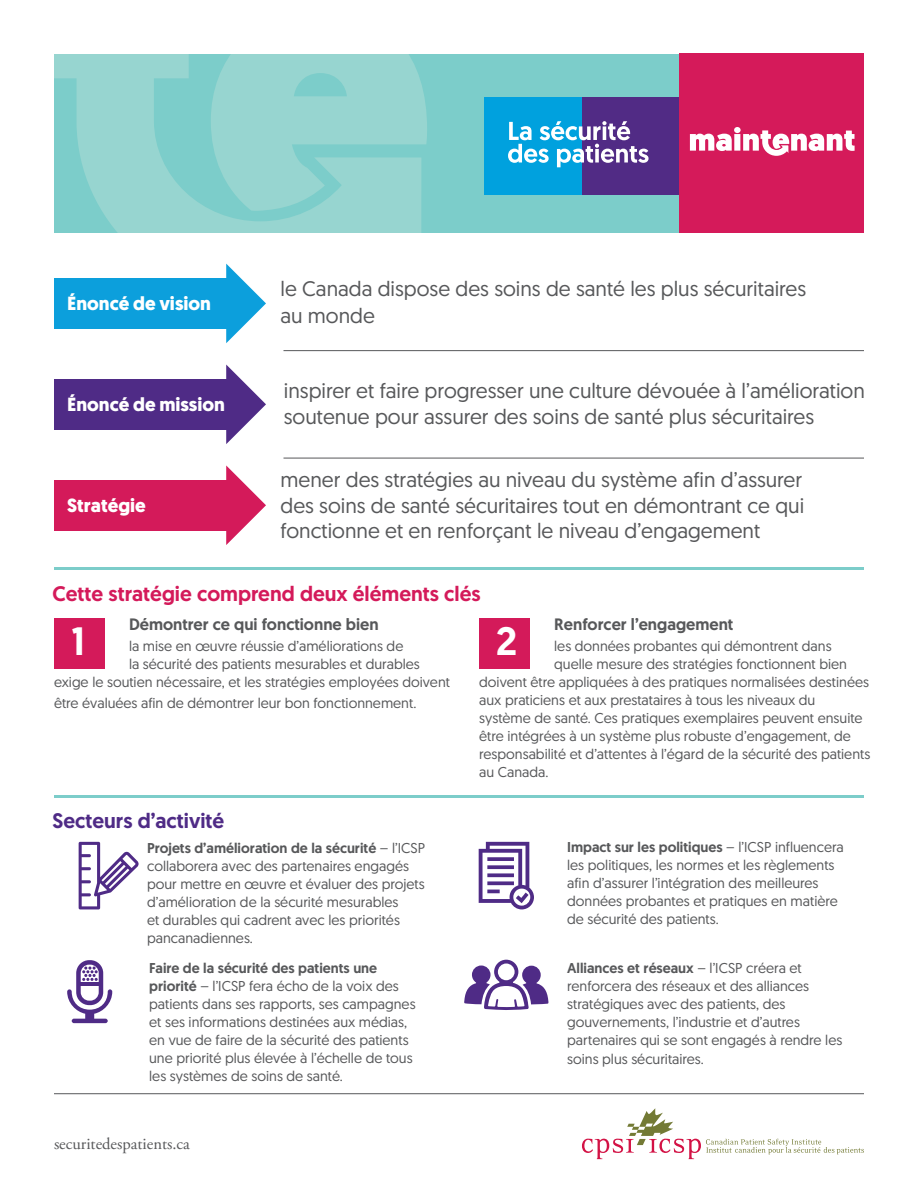
<style>
.page{position:relative;width:918px;height:1188px;background:#fff}
.page>*{position:absolute;margin:0;border:0;box-sizing:border-box;transform-origin:0 0}
.t1{font:500 39.6px "Geomanist";color:#fff}
.t2{font:21px/25.5px "Geomanist";color:#57585a}
.t3{font:500 21px "Geomanist";color:#d41a5a}
.t4{font:500 21px "Geomanist";color:#4f2b86}
.t5{font:700 19.05px "Geomanist";color:#fff}
.t6{font:500 16.5px "Geomanist";color:#57585a}
.t7{font:16.5px "Adobe Garamond Pro";color:#57585a}
.t8{font:14.25px/18px "Geomanist";color:#57585a}
.s1{font-weight:500}
</style>
<div class="page">
<div style="left:54px;top:53px;width:631px;height:180px;background:#7ccdca"></div>
<svg style="left:421px;top:84px;width:6px;height:77px"></svg>
<svg style="left:54px;top:54px;width:367px;height:179px;fill:#97d5d0"></svg>
<div style="left:0;top:0;width:918px;height:54px;background:#fff"></div>
<div style="left:582px;top:97px;width:97px;height:97px;background:#512b85"></div>
<div style="left:484px;top:97px;width:98px;height:97px;background:#00a1de"></div>
<div style="left:679px;top:54px;width:184px;height:179px;background:#d51a5a"></div>
<svg style="left:508px;top:121px;width:141px;height:46px"></svg>
<svg style="left:690px;top:127px;width:165px;height:29px"></svg>
<svg style="left:79px;top:842px;width:60px;height:67px"></svg>
<svg style="left:67px;top:960px;width:45px;height:63px"></svg>
<svg style="left:479px;top:842px;width:55px;height:67px"></svg>
<svg style="left:464px;top:960px;width:85px;height:50px"></svg>
<div style="left:54px;top:618px;width:51px;height:50px;background:#d41a5a"></div>
<div style="left:480px;top:618px;width:50px;height:50px;background:#d41a5a"></div>
<hr style="left:54px;top:567px;width:810px;height:3px;background:#7ccdca">
<hr style="left:54px;top:795px;width:810px;height:3px;background:#7ccdca">
<svg style="left:582px;top:1108px;width:282px;height:51px"></svg>
<hr style="left:54px;top:1093px;width:810px;height:1px;background:#57585a">
<svg style="left:226px;top:264px;width:40px;height:79px"></svg>
<div style="left:54px;top:278px;width:173px;height:51px;background:#0c9fdc"></div>
<svg style="left:226px;top:465px;width:40px;height:80px"></svg>
<div style="left:54px;top:480px;width:173px;height:50px;background:#d41a5a"></div>
<svg style="left:226px;top:365px;width:40px;height:79px"></svg>
<div style="left:54px;top:379px;width:173px;height:50px;background:#4f2b86"></div>
<hr style="left:284px;top:350px;width:580px;height:1px;background:#57585a">
<hr style="left:284px;top:458px;width:580px;height:1px;background:#57585a">
<h3 class="t5" style="left:67px;top:291px;width:145px">Énoncé de vision</h3>
<h2 class="t2" style="left:280px;top:275px;width:527px;line-height:27px">le Canada dispose des soins de santé les plus sécuritaires au monde</h2>
<h3 class="t5" style="left:67px;top:391px;width:159px">Énoncé de mission</h3>
<h2 class="t2" style="left:284px;top:378px;width:583px">inspirer et faire progresser une culture dévouée à l’amélioration soutenue pour assurer des soins de santé plus sécuritaires</h2>
<h3 class="t5" style="left:67px;top:492px;width:80px">Stratégie</h3>
<h2 class="t2" style="left:280px;top:466px;width:525px;text-align:justify">mener des stratégies au niveau du système afin d’assurer des soins de santé sécuritaires tout en démontrant ce qui fonctionne et en renforçant le niveau d’engagement</h2>
<h2 class="t3" style="left:52px;top:579px;width:430px">Cette stratégie comprend deux éléments clés</h2>
<p class="t6" style="left:554px;top:613px;width:181px">Renforcer l’engagement</p>
<p class="t8" style="left:554px;top:636px;width:279px">les données probantes qui démontrent dans</p>
<p class="t8" style="left:554px;top:654px;width:294px">quelle mesure des stratégies fonctionnent bien</p>
<p class="t8" style="left:479px;top:672px;width:391px">doivent être appliquées à des pratiques normalisées destinées</p>
<p class="t8" style="left:479px;top:690px;width:338px">aux praticiens et aux prestataires à tous les niveaux du</p>
<p class="t8" style="left:479px;top:708px;width:385px">système de santé. Ces pratiques exemplaires peuvent ensuite</p>
<p class="t8" style="left:479px;top:726px;width:373px">être intégrées à un système plus robuste d’engagement, de</p>
<p class="t8" style="left:479px;top:744px;width:393px">responsabilité et d’attentes à l’égard de la sécurité des patients</p>
<p class="t8" style="left:479px;top:762px;width:71px">au Canada.</p>
<p class="t6" style="left:129px;top:613px;width:251px">Démontrer ce qui fonctionne bien</p>
<p class="t8" style="left:129px;top:636px;width:276px">la mise en œuvre réussie d’améliorations de</p>
<p class="t8" style="left:129px;top:654px;width:292px">la sécurité des patients mesurables et durables</p>
<p class="t8" style="left:54px;top:672px;width:398px">exige le soutien nécessaire, et les stratégies employées doivent</p>
<p class="t8" style="left:54px;top:693px;width:364px">être évaluées afin de démontrer leur bon fonctionnement.</p>
<h1 class="t1" style="left:71px;top:615px;width:15px">1</h1>
<h1 class="t1" style="left:496px;top:615px;width:23px">2</h1>
<h2 class="t4" style="left:52px;top:806px;width:173px">Secteurs d’activité</h2>
<p class="t8" style="left:147px;top:838px;width:279px"><span class="s1">Projets d’amélioration de la sécurité</span> – l’ICSP collaborera avec des partenaires engagés pour mettre en œuvre et évaluer des projets d’amélioration de la sécurité mesurables<br>et durables qui cadrent avec les priorités pancanadiennes.</p>
<p class="t8" style="left:149px;top:958px;width:268px"><span class="s1">Faire de la sécurité des patients une priorité</span> – l’ICSP fera écho de la voix des patients dans ses rapports, ses campagnes et ses informations destinées aux médias, en vue de faire de la sécurité des patients une priorité plus élevée à l’échelle de tous les systèmes de soins de santé.</p>
<p class="t7" style="left:54px;top:1134px;width:137px">securitedespatients.ca</p>
<p class="t8" style="left:567px;top:838px;width:278px"><span class="s1">Impact sur les politiques</span> – l’ICSP influencera les politiques, les normes et les règlements afin d’assurer l’intégration des meilleures données probantes et pratiques en matière de sécurité des patients.</p>
<p class="t8" style="left:567px;top:958px;width:277px"><span class="s1">Alliances et réseaux</span> – l’ICSP créera et renforcera des réseaux et des alliances stratégiques avec des patients, des gouvernements, l’industrie et d’autres partenaires qui se sont engagés à rendre les</p>
<p class="t8" style="left:567px;top:1050px;width:138px">soins plus sécuritaires.</p>
</div>
